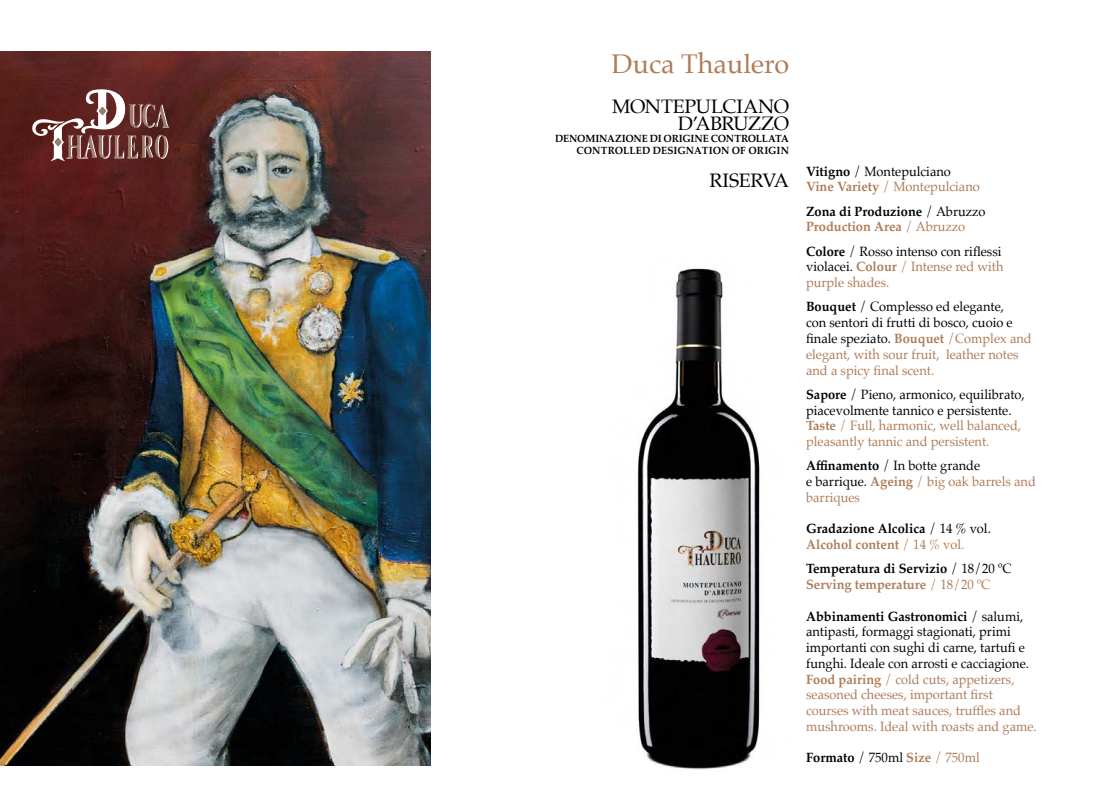
<style>
.page{position:relative;width:1106px;height:808px;background:#fff}
.page>*{position:absolute;margin:0;border:0;box-sizing:border-box;transform-origin:0 0}
.t1{font:27px "Palatino";color:#af7c57}
.t2{font:19.5px/16.5px "Palatino";letter-spacing:-.02em;color:#000;text-align:right}
.t3{font:13.5px/15.8px "Palatino";color:#000;scale:.95 1}
.t4{font:13.5px/15.8px "Palatino";color:#af7c57;scale:.95 1}
.t5{font:700 13.5px/15.8px "Palatino";color:#000;scale:.95 1}
.t6{font:700 10.5px/12px "Palatino";color:#000;text-align:right;scale:.95 1}
.s1{font-weight:700}
.s2{font-weight:700;color:#af7c57}
.s3{color:#af7c57}
.s4{font-weight:400}
.s5{font-weight:400;color:#af7c57}
.s6{font-weight:700;color:#000}
.s7{color:#000}
</style>
<div class="page">
<img style="left:0;top:51px;width:431px;height:714px">
<img style="left:637px;top:268px;width:123px;height:502px">
<svg style="left:31px;top:89px;width:138px;height:73px"></svg>
<h1 class="t1" style="left:612px;top:42px;width:179px">Duca Thaulero</h1>
<h2 class="t2" style="left:612px;top:98px;width:178px">MONTEPULCIANO<br>D’ABRUZZO</h2>
<p class="t6" style="left:555px;top:132px;width:248px">DENOMINAZIONE DI ORIGINE CONTROLLATA<br>CONTROLLED DESIGNATION OF ORIGIN</p>
<h2 class="t2" style="left:709px;top:172px;width:81px">RISERVA</h2>
<p class="t3" style="left:806px;top:163px;width:184px"><span class="s1">Vitigno</span> / Montepulciano<br><span class="s2">Vine Variety</span> <span class="s3">/ Montepulciano</span></p>
<p class="t5" style="left:806px;top:203px;width:190px">Zona di Produzione <span class="s4">/ Abruzzo<br></span><span class="s3">Production Area</span> <span class="s5">/ Abruzzo</span></p>
<p class="t3" style="left:806px;top:243px;width:209px"><span class="s1">Colore</span> / Rosso intenso con riflessi violacei. <span class="s2">Colour</span> <span class="s3">/ Intense red with purple shades.</span></p>
<p class="t3" style="left:806px;top:299px;width:239px"><span class="s1">Bouquet</span> / Complesso ed elegante,<br>con sentori di frutti di bosco, cuoio e finale speziato. <span class="s2">Bouquet</span> <span class="s3">/Complex and elegant, with sour fruit, leather notes and a spicy final scent.</span></p>
<p class="t3" style="left:806px;top:386px;width:232px"><span class="s1">Sapore</span> / Pieno, armonico, equilibrato, piacevolmente tannico e persistente.<br><span class="s2">Taste</span> <span class="s3">/ Full, harmonic, well balanced, pleasantly tannic and persistent.</span></p>
<p class="t4" style="left:806px;top:458px;width:243px"><span class="s6">Affinamento</span> <span class="s7">/ In botte grande<br>e barrique.</span> <span class="s1">Ageing</span> / big oak barrels and barriques</p>
<p class="t5" style="left:806px;top:520px;width:196px">Gradazione Alcolica <span class="s4">/ 14 % vol.<br></span><span class="s3">Alcohol content</span> <span class="s5">/ 14 % vol.</span></p>
<p class="t5" style="left:806px;top:560px;width:218px">Temperatura di Servizio <span class="s4">/ 18/20 ºC<br></span><span class="s3">Serving temperature</span> <span class="s5">/ 18/20 ºC</span></p>
<p class="t4" style="left:806px;top:608px;width:244px"><span class="s6">Abbinamenti Gastronomici</span> <span class="s7">/ salumi, antipasti, formaggi stagionati, primi importanti con sughi di carne, tartufi e funghi. Ideale con arrosti e cacciagione.<br></span><span class="s1">Food pairing</span> / cold cuts, appetizers, seasoned cheeses, important first courses with meat sauces, truffles and mushrooms. Ideal with roasts and game.</p>
<p class="t5" style="left:806px;top:749px;width:184px">Formato <span class="s4">/ 750ml</span> <span class="s3">Size</span> <span class="s5">/ 750ml</span></p>
</div>
